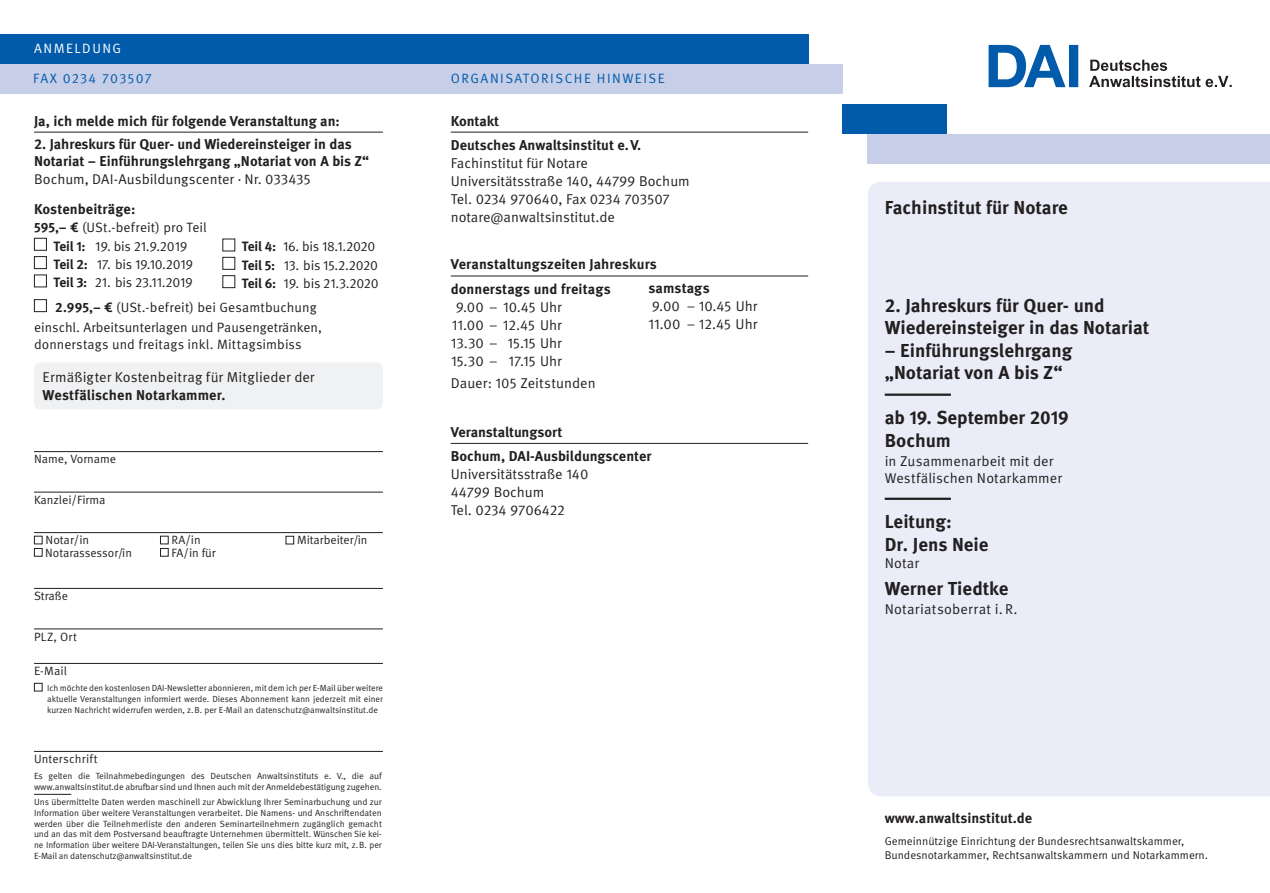
<style>
.page{position:relative;width:1270px;height:893px;background:#fff}
.page>*{position:absolute;margin:0;border:0;box-sizing:border-box;transform-origin:0 0}
.t1{font:700 18.75px/22.5px "Meta OT";color:#231f20}
.t2{font:14.25px/18px "Meta OT Norm";color:#231f20}
.t3{font:700 14.25px/24.5px "Meta OT";color:#231f20}
.t4{font:14.1px "Meta OT Norm";letter-spacing:-.005em;color:#231f20}
.t5{font:13.5px/18.3px "Meta OT Norm";color:#231f20}
.t6{font:13.5px "Meta OT Norm";letter-spacing:.11em;color:#015aaa}
.t7{font:13.5px "Meta OT Norm";letter-spacing:.11em;color:#fff}
.t8{font:12px "Meta OT Norm";color:#231f20}
.t9{font:11.25px/13.5px "Meta OT Norm";color:#231f20}
.t10{font:9px/10.8px "Meta OT Norm";letter-spacing:-.01em;color:#231f20}
.t11{font:8.85px/10.6px "Meta OT Norm";color:#231f20;text-align:justify}
.s1{font-size:14.25px}
.s2{font-family:"Meta OT";font-weight:700}
</style>
<div class="page">
<div style="left:0;top:64px;width:842px;height:30px;background:#c7cee8"></div>
<svg style="left:988px;top:45px;width:90px;height:42px"></svg>
<div style="left:868px;top:182px;width:401px;height:614px;background:#eaedf7"></div>
<div style="left:867px;top:134px;width:402px;height:30px;background:#c7cee8"></div>
<div style="left:0;top:34px;width:808px;height:30px;background:#015aaa"></div>
<div style="left:842px;top:104px;width:104px;height:30px;background:#015aaa"></div>
<hr style="left:450px;top:132px;width:358px;height:1px;background:#231f20">
<hr style="left:450px;top:276px;width:358px;height:1px;background:#231f20">
<hr style="left:450px;top:443px;width:358px;height:1px;background:#231f20">
<svg style="left:1089px;top:60px;width:142px;height:27px"></svg>
<hr style="left:34px;top:794px;width:37px;height:1px;background:#231f20">
<hr style="left:34px;top:451px;width:349px;height:1px;background:#231f20">
<hr style="left:34px;top:492px;width:349px;height:1px;background:#231f20">
<hr style="left:34px;top:532px;width:349px;height:1px;background:#231f20">
<hr style="left:34px;top:588px;width:349px;height:1px;background:#231f20">
<hr style="left:34px;top:629px;width:349px;height:1px;background:#231f20">
<hr style="left:34px;top:663px;width:349px;height:1px;background:#231f20">
<hr style="left:34px;top:751px;width:349px;height:1px;background:#231f20">
<div style="left:34px;top:536px;width:9px;height:8px;border:1px solid #231f20"></div>
<div style="left:160px;top:536px;width:9px;height:8px;border:1px solid #231f20"></div>
<div style="left:34px;top:548px;width:9px;height:9px;border:1px solid #231f20"></div>
<div style="left:160px;top:548px;width:9px;height:9px;border:1px solid #231f20"></div>
<div style="left:34px;top:683px;width:9px;height:8px;border:1px solid #231f20"></div>
<div style="left:285px;top:536px;width:9px;height:8px;border:1px solid #231f20"></div>
<hr style="left:34px;top:132px;width:349px;height:1px;background:#231f20">
<div style="left:34px;top:238px;width:13px;height:13px;border:1px solid #231f20"></div>
<div style="left:34px;top:256px;width:13px;height:13px;border:1px solid #231f20"></div>
<div style="left:34px;top:275px;width:13px;height:12px;border:1px solid #231f20"></div>
<div style="left:34px;top:299px;width:13px;height:13px;border:1px solid #231f20"></div>
<div style="left:222px;top:257px;width:13px;height:13px;border:1px solid #231f20"></div>
<div style="left:222px;top:275px;width:13px;height:13px;border:1px solid #231f20"></div>
<hr style="left:884px;top:394px;width:66px;height:2px;background:#231f20">
<hr style="left:884px;top:498px;width:66px;height:2px;background:#231f20">
<div style="left:34px;top:362px;width:349px;height:47px;background:#f0f1f2;border-radius:6px"></div>
<h3 class="t7" style="left:34px;top:40px;width:89px">ANMELDUNG</h3>
<h3 class="t6" style="left:33px;top:70px;width:120px">FAX 0234 703507</h3>
<h3 class="t6" style="left:451px;top:70px;width:215px">ORGANISATORISCHE HINWEISE</h3>
<h2 class="t3" style="left:34px;top:109px;width:307px">Ja, ich melde mich für folgende Veranstaltung an:</h2>
<h2 class="t3" style="left:34px;top:136px;width:336px;line-height:17.1px">2. Jahreskurs für Quer- und Wiedereinsteiger in das<br>Notariat – Einführungslehrgang „Notariat von A bis Z“</h2>
<h3 class="t4" style="left:34px;top:171px;width:278px">Bochum, DAI-Ausbildungscenter <span class="s1">·</span> Nr. 033435</h3>
<h2 class="t3" style="left:34px;top:197px;width:103px">Kostenbeiträge:</h2>
<h3 class="t5" style="left:34px;top:219px;width:174px;text-align:center"><span class="s2">595,– €</span> (USt.-befreit) pro Teil<br><span class="s2">Teil 1:</span> 19. bis 21.9.2019<br><span class="s2">Teil 2:</span> 17. bis 19.10.2019<br><span class="s2">Teil 3:</span> 21. bis 23.11.2019</h3>
<h3 class="t5" style="left:34px;top:297px;width:289px;line-height:20.4px;text-indent:21px"><span class="s2">2.995,– €</span> (USt.-befreit) bei Gesamtbuchung einschl. Arbeitsunterlagen und Pausengetränken,</h3>
<h3 class="t5" style="left:34px;top:335px;width:269px">donnerstags und freitags inkl. Mittagsimbiss</h3>
<h3 class="t5" style="left:242px;top:238px;width:138px"><span class="s2">Teil 4:</span> 16. bis 18.1.2020<br><span class="s2">Teil 5:</span> 13. bis 15.2.2020<br><span class="s2">Teil 6:</span> 19. bis 21.3.2020</h3>
<h2 class="t2" style="left:43px;top:368px;width:273px">Ermäßigter Kostenbeitrag für Mitglieder der</h2>
<h2 class="t3" style="left:43px;top:383px;width:184px">Westfälischen Notarkammer.</h2>
<h3 class="t8" style="left:34px;top:452px;width:84px">Name, Vorname</h3>
<h3 class="t8" style="left:34px;top:492px;width:73px">Kanzlei/Firma</h3>
<h3 class="t8" style="left:46px;top:533px;width:45px">Notar/in</h3>
<h3 class="t8" style="left:172px;top:533px;width:31px">RA/in</h3>
<h3 class="t8" style="left:45px;top:545px;width:88px">Notarassessor/in</h3>
<h3 class="t8" style="left:171px;top:545px;width:46px">FA/in für</h3>
<h3 class="t8" style="left:34px;top:589px;width:35px">Straße</h3>
<h3 class="t8" style="left:34px;top:629px;width:45px">PLZ, Ort</h3>
<h3 class="t8" style="left:34px;top:664px;width:35px">E-Mail</h3>
<p class="t11" style="left:47px;top:683px;width:337px">Ich möchte den kostenlosen DAI-Newsletter abonnieren, mit dem ich per E-Mail über weitere aktuelle Veranstaltungen informiert werde. Dieses Abonnement kann jederzeit mit einer kurzen Nachricht widerrufen werden, z.B. per E-Mail an datenschutz@anwaltsinstitut.de</p>
<h3 class="t8" style="left:34px;top:752px;width:65px">Unterschrift</h3>
<h3 class="t8" style="left:297px;top:533px;width:72px">Mitarbeiter/in</h3>
<p class="t10" style="left:34px;top:771px;width:349px">Es gelten die Teilnahmebedingungen des Deutschen Anwaltsinstituts e. V., die auf www.anwaltsinstitut.de abrufbar sind und Ihnen auch mit der Anmeldebestätigung zugehen.</p>
<p class="t10" style="left:34px;top:796px;width:349px;text-align:justify">Uns übermittelte Daten werden maschinell zur Abwicklung Ihrer Seminarbuchung und zur Information über weitere Veranstaltungen verarbeitet. Die Namens- und Anschriftendaten werden über die Teilnehmerliste den anderen Seminarteilnehmern zugänglich gemacht und an das mit dem Postversand beauftragte Unternehmen übermittelt. Wünschen Sie kei&shy;ne Information über weitere DAI-Veranstaltungen, teilen Sie uns dies bitte kurz mit, z.B. per E-Mail an datenschutz@anwaltsinstitut.de</p>
<h2 class="t3" style="left:450px;top:109px;width:192px">Kontakt<br>Deutsches Anwaltsinstitut e.V.</h2>
<h2 class="t2" style="left:450px;top:154px;width:240px">Fachinstitut für Notare<br>Universitätsstraße 140, 44799 Bochum<br>Tel. 0234 970640, Fax 0234 703507 notare@anwaltsinstitut.de</h2>
<h2 class="t3" style="left:450px;top:252px;width:208px">Veranstaltungszeiten Jahreskurs donnerstags und freitags</h2>
<h2 class="t2" style="left:450px;top:298px;width:113px;text-align:center">9.00 – 10.45 Uhr<br>11.00 – 12.45 Uhr<br>13.30 – 15.15 Uhr<br>15.30 – 17.15 Uhr</h2>
<h2 class="t2" style="left:450px;top:374px;width:146px">Dauer: 105 Zeitstunden</h2>
<h2 class="t3" style="left:450px;top:420px;width:202px">Veranstaltungsort<br>Bochum, DAI-Ausbildungscenter</h2>
<h2 class="t2" style="left:450px;top:465px;width:139px">Universitätsstraße 140<br>44799 Bochum<br>Tel. 0234 9706422</h2>
<h2 class="t3" style="left:648px;top:276px;width:63px">samstags</h2>
<h2 class="t2" style="left:648px;top:297px;width:110px">9.00 – 10.45 Uhr<br>11.00 – 12.45 Uhr</h2>
<h1 class="t1" style="left:884px;top:196px;width:184px">Fachinstitut für Notare</h1>
<h1 class="t1" style="left:884px;top:294px;width:266px">2. Jahreskurs für Quer- und<br>Wiedereinsteiger in das Notariat</h1>
<h1 class="t1" style="left:884px;top:339px;width:189px">– Einführungslehrgang „Notariat von A bis Z“</h1>
<h1 class="t1" style="left:884px;top:407px;width:185px">ab 19. September 2019<br>Bochum</h1>
<h2 class="t2" style="left:884px;top:453px;width:179px;line-height:17.1px">in Zusammenarbeit mit der<br>Westfälischen Notarkammer</h2>
<h1 class="t1" style="left:884px;top:511px;width:105px">Leitung:<br>Dr. Jens Neie</h1>
<h2 class="t2" style="left:884px;top:554px;width:36px">Notar</h2>
<h1 class="t1" style="left:884px;top:577px;width:125px">Werner Tiedtke</h1>
<h2 class="t2" style="left:884px;top:600px;width:134px">Notariatsoberrat i. R.</h2>
<h2 class="t3" style="left:884px;top:806px;width:149px">www.anwaltsinstitut.de</h2>
<p class="t9" style="left:884px;top:835px;width:325px">Gemeinnützige Einrichtung der Bundesrechtsanwaltskammer,<br>Bundesnotarkammer, Rechtsanwaltskammern und Notarkammern.</p>
</div>
